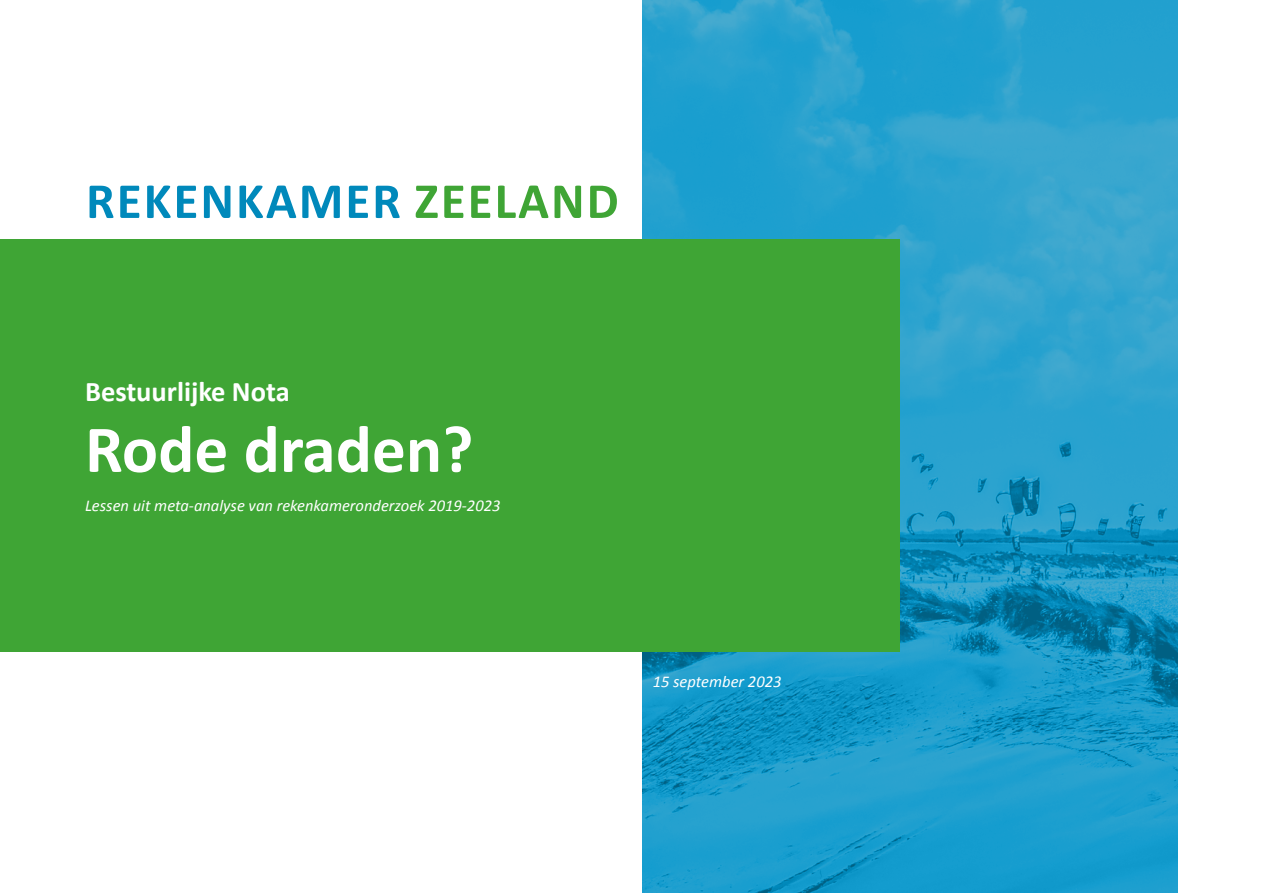
<style>
.page{position:relative;width:1263px;height:893px;background:#fff}
.page>*{position:absolute;margin:0;border:0;box-sizing:border-box;transform-origin:0 0}
.t1{font:700 67.5px "Calibri";color:#fff}
.t2{font:700 51px "Calibri";letter-spacing:.04em;color:#0089bb}
.t3{font:700 28.5px "Calibri";color:#fff}
.t4{font:italic 16.5px "Calibri";color:#fff}
.s1{color:#3fa535}
</style>
<div class="page">
<svg style="left:642px;top:0;width:536px;height:893px;background:#219dcb"></svg>
<div style="left:0;top:239px;width:899px;height:413px;background:#3fa535"></div>
<h2 class="t2" style="left:86px;top:165px;width:534px">REKENKAMER <span class="s1">ZEELAND</span></h2>
<h3 class="t3" style="left:85px;top:372px;width:206px">Bestuurlijke Nota</h3>
<h1 class="t1" style="left:85px;top:402px;width:390px">Rode draden?</h1>
<p class="t4" style="left:85px;top:494px;width:417px">Lessen uit meta-analyse van rekenkameronderzoek 2019-2023</p>
<p class="t4" style="left:653px;top:670px;width:130px">15 september 2023</p>
</div>
